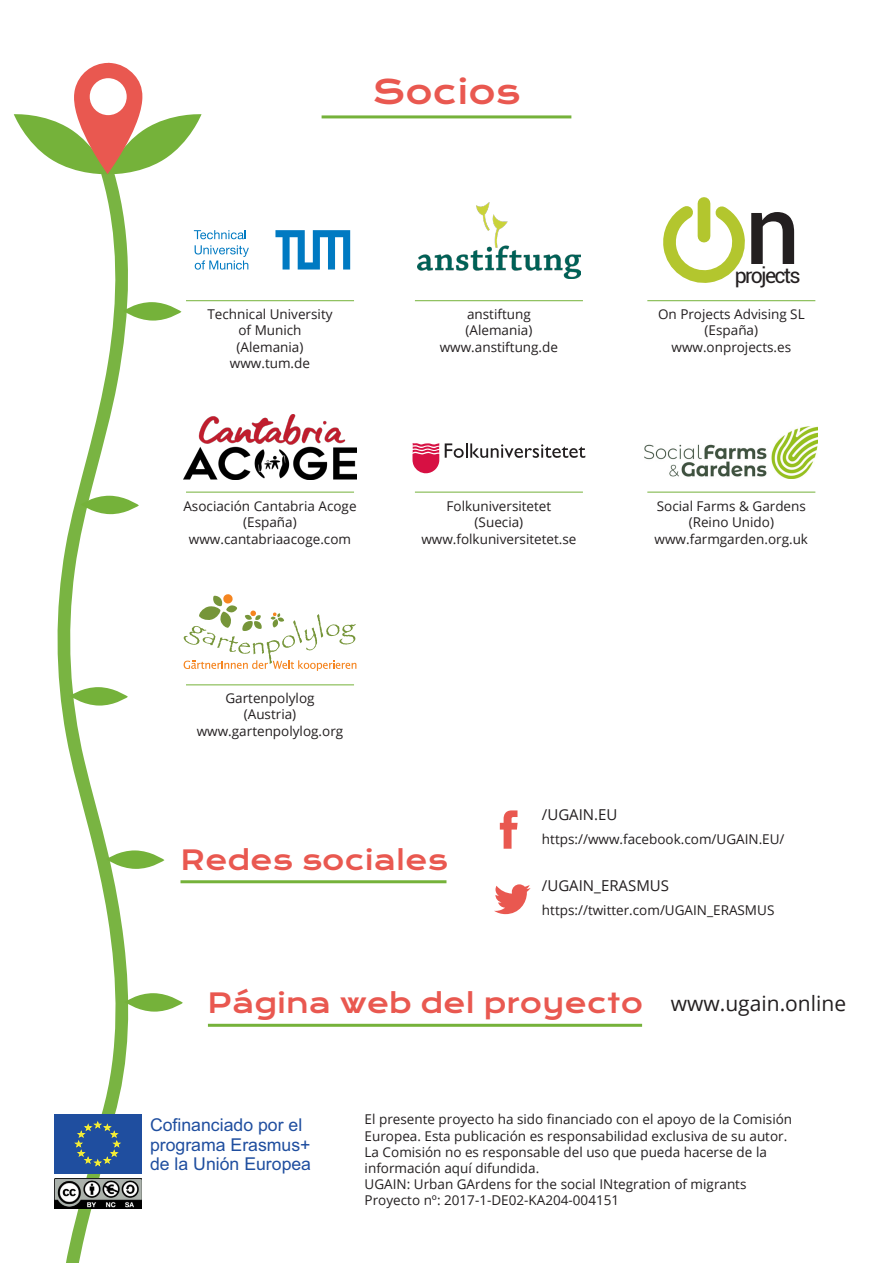
<style>
.page{position:relative;width:893px;height:1263px;background:#fff}
.page>*{position:absolute;margin:0;border:0;box-sizing:border-box;transform-origin:0 0}
.t1{font:500 96.6px "Roboto";color:#231f20}
.t2{font:33px "Krona One";color:#e95850}
.t3{font:27px "Krona One";color:#e95850}
.t4{font:21.3px "Roboto";letter-spacing:-.08em;color:#231f20}
.t5{font:21px "Open Sans";color:#231f20}
.t6{font:17.7px/19.8px "Arial";color:#1f4e9f}
.t7{font:15px "Open Sans";color:#231f20}
.t8{font:13.5px/16.2px "Open Sans";color:#231f20}
</style>
<div class="page">
<svg style="left:57px;top:176px;width:72px;height:938px"></svg>
<svg style="left:14px;top:63px;width:188px;height:113px"></svg>
<div style="left:54px;top:1114px;width:88px;height:60px;background:#1f4e9f"></div>
<svg style="left:66px;top:1121px;width:55px;height:142px"></svg>
<img style="left:54px;top:1178px;width:87px;height:31px">
<svg style="left:106px;top:850px;width:58px;height:19px"></svg>
<svg style="left:70px;top:687px;width:58px;height:19px"></svg>
<svg style="left:81px;top:495px;width:58px;height:19px"></svg>
<svg style="left:123px;top:302px;width:58px;height:19px"></svg>
<svg style="left:125px;top:993px;width:58px;height:19px"></svg>
<svg style="left:663px;top:197px;width:82px;height:86px"></svg>
<img style="left:645px;top:426px;width:173px;height:52px">
<svg style="left:412px;top:443px;width:27px;height:30px"></svg>
<svg style="left:445px;top:443px;width:140px;height:15px"></svg>
<img style="left:184px;top:415px;width:172px;height:65px">
<svg style="left:184px;top:594px;width:172px;height:77px"></svg>
<img style="left:417px;top:203px;width:164px;height:76px">
<hr style="left:322px;top:115px;width:249px;height:3px;background:#75b23a">
<hr style="left:180px;top:880px;width:266px;height:3px;background:#75b23a">
<hr style="left:208px;top:1024px;width:434px;height:3px;background:#75b23a">
<hr style="left:647px;top:300px;width:168px;height:1px;background:#75b23a">
<hr style="left:647px;top:492px;width:168px;height:1px;background:#75b23a">
<hr style="left:415px;top:300px;width:168px;height:1px;background:#75b23a">
<hr style="left:415px;top:492px;width:168px;height:1px;background:#75b23a">
<hr style="left:186px;top:300px;width:168px;height:1px;background:#75b23a">
<hr style="left:186px;top:492px;width:168px;height:1px;background:#75b23a">
<hr style="left:186px;top:684px;width:168px;height:1px;background:#75b23a">
<svg style="left:500px;top:810px;width:18px;height:39px"></svg>
<svg style="left:494px;top:884px;width:37px;height:30px"></svg>
<svg style="left:275px;top:230px;width:75px;height:39px"></svg>
<svg style="left:194px;top:230px;width:52px;height:9px"></svg>
<svg style="left:195px;top:245px;width:54px;height:25px"></svg>
<p class="t2" style="left:372px;top:71px;width:149px">Socios</p>
<p class="t8" style="left:207px;top:305px;width:127px">Technical University</p>
<p class="t8" style="left:238px;top:322px;width:65px">of Munich</p>
<p class="t8" style="left:237px;top:338px;width:68px">(Alemania)</p>
<p class="t8" style="left:230px;top:355px;width:82px">www.tum.de</p>
<p class="t8" style="left:183px;top:497px;width:175px">Asociación Cantabria Acoge</p>
<p class="t8" style="left:243px;top:514px;width:55px">(España)</p>
<p class="t8" style="left:189px;top:530px;width:164px">www.cantabriaacoge.com</p>
<p class="t8" style="left:225px;top:689px;width:91px">Gartenpolylog</p>
<p class="t8" style="left:244px;top:706px;width:54px">(Austria)</p>
<p class="t8" style="left:197px;top:722px;width:148px">www.gartenpolylog.org</p>
<p class="t8" style="left:467px;top:305px;width:65px">anstiftung</p>
<p class="t8" style="left:466px;top:322px;width:68px">(Alemania)</p>
<p class="t8" style="left:440px;top:338px;width:120px">www.anstiftung.de</p>
<p class="t8" style="left:447px;top:497px;width:106px">Folkuniversitetet</p>
<p class="t8" style="left:475px;top:514px;width:50px">(Suecia)</p>
<p class="t8" style="left:421px;top:530px;width:157px">www.folkuniversitetet.se</p>
<p class="t1" style="left:745px;top:162px;width:56px">n</p>
<p class="t4" style="left:735px;top:260px;width:67px">projects</p>
<p class="t8" style="left:658px;top:305px;width:148px">On Projects Advising SL</p>
<p class="t8" style="left:705px;top:322px;width:55px">(España)</p>
<p class="t8" style="left:671px;top:338px;width:121px">www.onprojects.es</p>
<p class="t8" style="left:657px;top:497px;width:151px">Social Farms &amp; Gardens</p>
<p class="t8" style="left:689px;top:514px;width:87px">(Reino Unido)</p>
<p class="t8" style="left:655px;top:530px;width:155px">www.farmgarden.org.uk</p>
<p class="t3" style="left:180px;top:843px;width:269px">Redes sociales</p>
<p class="t7" style="left:542px;top:804px;width:77px">/UGAIN.EU</p>
<p class="t8" style="left:542px;top:831px;width:244px">https://www.facebook.com/UGAIN.EU/</p>
<p class="t7" style="left:542px;top:875px;width:129px">/UGAIN_ERASMUS</p>
<p class="t8" style="left:542px;top:902px;width:234px">https://twitter.com/UGAIN_ERASMUS</p>
<p class="t3" style="left:207px;top:986px;width:437px">Página web del proyecto</p>
<p class="t5" style="left:671px;top:989px;width:177px">www.ugain.online</p>
<p class="t6" style="left:150px;top:1115px;width:163px">Cofinanciado por el programa Erasmus+ de la Unión Europea</p>
<p class="t8" style="left:365px;top:1111px;width:429px">El presente proyecto ha sido financiado con el apoyo de la Comisión<br>Europea. Esta publicación es responsabilidad exclusiva de su autor.</p>
<p class="t8" style="left:365px;top:1143px;width:404px">La Comisión no es responsable del uso que pueda hacerse de la</p>
<p class="t8" style="left:365px;top:1159px;width:176px">información aquí difundida.</p>
<p class="t8" style="left:365px;top:1176px;width:383px">UGAIN: Urban GArdens for the social INtegration of migrants</p>
<p class="t8" style="left:365px;top:1192px;width:256px">Proyecto nº: 2017-1-DE02-KA204-004151</p>
</div>
